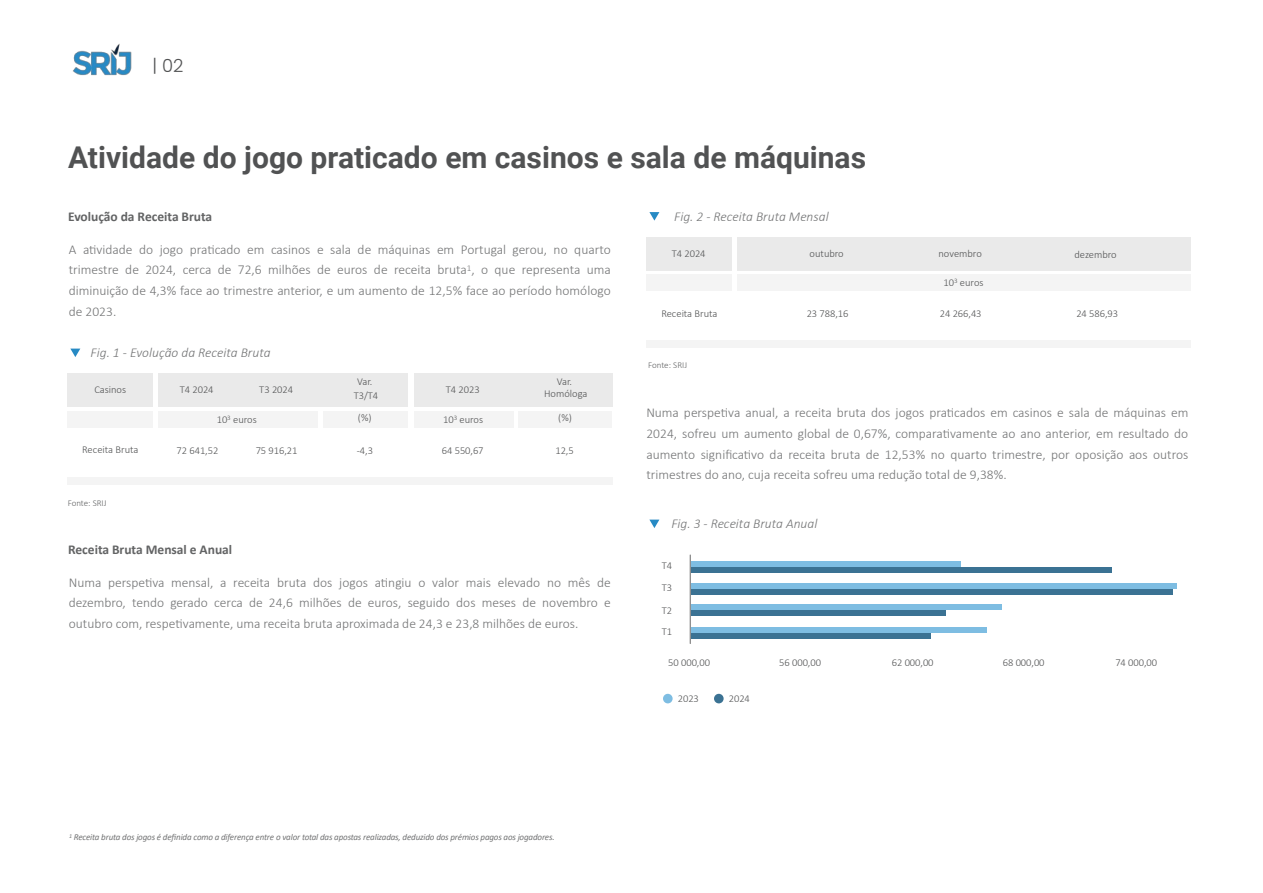
<style>
.page{position:relative;width:1263px;height:893px;background:#fff}
.page>*{position:absolute;margin:0;border:0;box-sizing:border-box;transform-origin:0 0}
.t1{font:700 30px "Roboto";color:#515253}
.t2{font:300 18px "Poppins";color:#515253}
.t3{font:300 13.5px/20.7px "Calibri";color:#737475;text-align:justify}
.t4{font:italic 300 13.5px "Calibri";color:#737475}
.t5{font:700 13.5px "Calibri";letter-spacing:-.005em;color:#626364}
.t6{font:300 10.5px/22.5px "Calibri";letter-spacing:-.005em;color:#515253;text-align:center}
.t7{font:italic 9px "Calibri";letter-spacing:-.015em;color:#737475}
.t8{font:300 9px "Calibri";letter-spacing:-.005em;color:#626364}
</style>
<div class="page">
<img style="left:73px;top:43px;width:59px;height:33px">
<div style="left:67px;top:411px;width:86px;height:16px;background:#f4f4f4"></div>
<div style="left:158px;top:411px;width:159px;height:16px;background:#f4f4f4"></div>
<div style="left:323px;top:411px;width:85px;height:16px;background:#f4f4f4"></div>
<div style="left:414px;top:411px;width:99px;height:16px;background:#f4f4f4"></div>
<div style="left:519px;top:411px;width:93px;height:16px;background:#f4f4f4"></div>
<div style="left:67px;top:373px;width:86px;height:34px;background:#eaeaea"></div>
<div style="left:158px;top:373px;width:250px;height:34px;background:#eaeaea"></div>
<div style="left:414px;top:373px;width:198px;height:34px;background:#eaeaea"></div>
<div style="left:67px;top:477px;width:546px;height:7px;background:#f4f4f4"></div>
<svg style="left:70px;top:349px;width:10px;height:8px"></svg>
<div style="left:646px;top:274px;width:86px;height:17px;background:#f4f4f4"></div>
<div style="left:737px;top:274px;width:454px;height:17px;background:#f4f4f4"></div>
<div style="left:646px;top:237px;width:86px;height:33px;background:#eaeaea"></div>
<div style="left:737px;top:237px;width:454px;height:33px;background:#eaeaea"></div>
<div style="left:646px;top:340px;width:545px;height:8px;background:#f4f4f4"></div>
<svg style="left:649px;top:212px;width:10px;height:9px"></svg>
<hr style="left:690px;top:555px;width:1px;height:88px;background:#898989">
<svg style="left:649px;top:520px;width:10px;height:8px"></svg>
<div style="left:691px;top:561px;width:269px;height:5px;background:#7ebde2"></div>
<div style="left:691px;top:567px;width:420px;height:5px;background:#3b7293"></div>
<div style="left:691px;top:583px;width:485px;height:6px;background:#7ebde2"></div>
<div style="left:691px;top:589px;width:481px;height:6px;background:#3b7293"></div>
<div style="left:691px;top:604px;width:311px;height:6px;background:#7ebde2"></div>
<div style="left:691px;top:610px;width:254px;height:6px;background:#3b7293"></div>
<div style="left:691px;top:627px;width:295px;height:5px;background:#7ebde2"></div>
<div style="left:691px;top:633px;width:239px;height:5px;background:#3b7293"></div>
<div style="left:663px;top:694px;width:10px;height:9px;background:#7ebde2;border-radius:50%"></div>
<div style="left:714px;top:694px;width:10px;height:9px;background:#3b7293;border-radius:50%"></div>
<h2 class="t2" style="left:153px;top:53px;width:32px">| 02</h2>
<h1 class="t1" style="left:68px;top:140px;width:799px">Atividade do jogo praticado em casinos e sala de máquinas</h1>
<p class="t5" style="left:68px;top:211px;width:146px">Evolução da Receita Bruta</p>
<p class="t3" style="left:69px;top:240px;width:543px">A atividade do jogo praticado em casinos e sala de máquinas em Portugal gerou, no quarto trimestre de 2024, cerca de 72,6 milhões de euros de receita bruta<sup>1</sup>, o que representa uma diminuição de 4,3% face ao trimestre anterior, e um aumento de 12,5% face ao período homólogo de 2023.</p>
<p class="t4" style="left:91px;top:347px;width:181px">Fig. 1 ‐ Evolução da Receita Bruta</p>
<p class="t6" style="left:354px;top:376px;width:26px;line-height:13.5px">Var.<br>T3/T4</p>
<p class="t6" style="left:544px;top:376px;width:45px;line-height:12px">Var.<br>Homóloga</p>
<p class="t6" style="left:94px;top:379px;width:33px">Casinos</p>
<p class="t6" style="left:180px;top:379px;width:35px">T4 2024</p>
<p class="t6" style="left:259px;top:379px;width:35px">T3 2024</p>
<p class="t6" style="left:446px;top:379px;width:35px">T4 2023</p>
<p class="t6" style="left:217px;top:409px;width:42px">10<sup>3</sup> euros</p>
<p class="t6" style="left:358px;top:408px;width:15px">(%)</p>
<p class="t6" style="left:443px;top:409px;width:42px">10<sup>3</sup> euros</p>
<p class="t6" style="left:558px;top:408px;width:15px">(%)</p>
<p class="t6" style="left:82px;top:439px;width:58px">Receita Bruta</p>
<p class="t6" style="left:177px;top:440px;width:43px">72 641,52</p>
<p class="t6" style="left:256px;top:440px;width:43px">75 916,21</p>
<p class="t6" style="left:357px;top:440px;width:18px">‐4,3</p>
<p class="t6" style="left:442px;top:440px;width:43px">64 550,67</p>
<p class="t6" style="left:555px;top:440px;width:20px">12,5</p>
<p class="t8" style="left:68px;top:500px;width:40px">Fonte: SRIJ</p>
<p class="t5" style="left:68px;top:544px;width:166px">Receita Bruta Mensal e Anual</p>
<p class="t3" style="left:69px;top:573px;width:543px">Numa perspetiva mensal, a receita bruta dos jogos atingiu o valor mais elevado no mês de dezembro, tendo gerado cerca de 24,6 milhões de euros, seguido dos meses de novembro e outubro com, respetivamente, uma receita bruta aproximada de 24,3 e 23,8 milhões de euros.</p>
<p class="t4" style="left:674px;top:211px;width:156px">Fig. 2 ‐ Receita Bruta Mensal</p>
<p class="t6" style="left:672px;top:243px;width:35px">T4 2024</p>
<p class="t6" style="left:810px;top:243px;width:36px">outubro</p>
<p class="t6" style="left:938px;top:243px;width:45px">novembro</p>
<p class="t6" style="left:1074px;top:244px;width:44px">dezembro</p>
<p class="t6" style="left:944px;top:272px;width:42px">10<sup>3</sup> euros</p>
<p class="t6" style="left:661px;top:303px;width:58px">Receita Bruta</p>
<p class="t6" style="left:807px;top:303px;width:43px">23 788,16</p>
<p class="t6" style="left:940px;top:303px;width:43px">24 266,43</p>
<p class="t6" style="left:1076px;top:303px;width:43px">24 586,93</p>
<p class="t8" style="left:648px;top:362px;width:40px">Fonte: SRIJ</p>
<p class="t3" style="left:646px;top:403px;width:543px">Numa perspetiva anual, a receita bruta dos jogos praticados em casinos e sala de máquinas em 2024, sofreu um aumento global de 0,67%, comparativamente ao ano anterior, em resultado do aumento significativo da receita bruta de 12,53% no quarto trimestre, por oposição aos outros trimestres do ano, cuja receita sofreu uma redução total de 9,38%.</p>
<p class="t4" style="left:671px;top:518px;width:148px">Fig. 3 ‐ Receita Bruta Anual</p>
<p class="t6" style="left:662px;top:555px;width:12px;text-align:justify">T4<br>T3<br>T2</p>
<p class="t6" style="left:662px;top:621px;width:12px">T1</p>
<p class="t6" style="left:668px;top:652px;width:43px">50 000,00</p>
<p class="t6" style="left:678px;top:688px;width:23px">2023</p>
<p class="t6" style="left:729px;top:688px;width:23px">2024</p>
<p class="t6" style="left:779px;top:652px;width:43px">56 000,00</p>
<p class="t6" style="left:892px;top:652px;width:43px">62 000,00</p>
<p class="t6" style="left:1003px;top:652px;width:43px">68 000,00</p>
<p class="t6" style="left:1115px;top:652px;width:43px">74 000,00</p>
<p class="t7" style="left:69px;top:833px;width:487px"><sup>1</sup> Receita bruta dos jogos é definida como a diferença entre o valor total das apostas realizadas, deduzido dos prémios pagos aos jogadores.</p>
</div>
